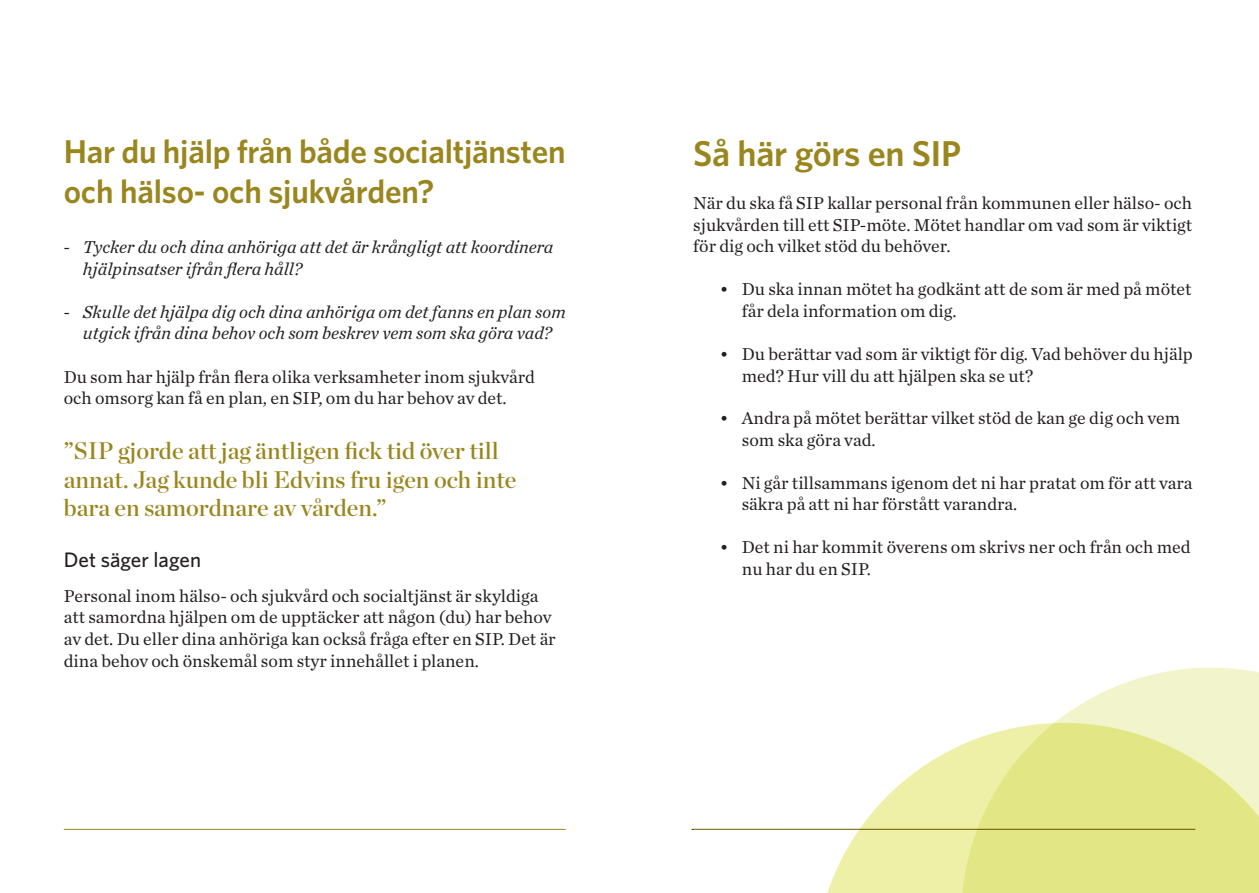
<style>
.page{position:relative;width:1259px;height:893px;background:#fff}
.page>*{position:absolute;margin:0;border:0;box-sizing:border-box;transform-origin:0 0}
.t1{font:600 36px "Whitney";letter-spacing:-.005em;color:#9a861e}
.t2{font:600 33px/39.6px "Whitney";letter-spacing:-.005em;color:#9a861e}
.t3{font:24px/28.8px "Chronicle Display Semi";color:#9a861e}
.t4{font:500 21px "Whitney";color:#231f20}
.t5{font:18px/21.6px "Chronicle Text G1";color:#231f20}
.t6{font:italic 18px/21.6px "Chronicle Text G1";color:#231f20}
</style>
<div class="page">
<hr style="left:691px;top:829px;width:504px;height:1px;background:#231f20">
<hr style="left:64px;top:829px;width:502px;height:1px;background:#9a861e">
<hr style="left:693px;top:829px;width:502px;height:1px;background:#9a861e">
<svg style="left:788px;top:759px;width:146px;height:134px"></svg>
<svg style="left:934px;top:667px;width:325px;height:226px;fill:#e2e684"></svg>
<p class="t2" style="left:64px;top:131px;width:503px">Har du hjälp från både socialtjänsten och hälso- och sjukvården?</p>
<p class="t6" style="left:83px;top:235px;width:472px;text-indent:-19px">- Tycker du och dina anhöriga att det är krångligt att koordinera hjälpinsatser ifrån flera håll?</p>
<p class="t6" style="left:64px;top:300px;width:503px;text-align:center">- Skulle det hjälpa dig och dina anhöriga om det fanns en plan som utgick ifrån dina behov och som beskrev vem som ska göra vad?</p>
<p class="t5" style="left:64px;top:365px;width:473px">Du som har hjälp från flera olika verksamheter inom sjukvård och omsorg kan få en plan, en SIP, om du har behov av det.</p>
<p class="t3" style="left:64px;top:434px;width:454px">”SIP gjorde att jag äntligen fick tid över till annat. Jag kunde bli Edvins fru igen och inte bara en samordnare av vården.”</p>
<p class="t4" style="left:64px;top:546px;width:139px">Det säger lagen</p>
<p class="t5" style="left:64px;top:584px;width:493px">Personal inom hälso- och sjukvård och socialtjänst är skyldiga att samordna hjälpen om de upptäcker att någon (du) har behov av det. Du eller dina anhöriga kan också fråga efter en SIP. Det är dina behov och önskemål som styr innehållet i planen.</p>
<p class="t1" style="left:693px;top:129px;width:269px">Så här görs en SIP</p>
<p class="t5" style="left:693px;top:191px;width:500px;text-align:justify">När du ska få SIP kallar personal från kommunen eller hälso- och sjukvården till ett SIP-möte. Mötet handlar om vad som är viktigt för dig och vilket stöd du behöver.</p>
<p class="t5" style="left:742px;top:278px;width:451px;text-indent:-22px">• Du ska innan mötet ha godkänt att de som är med på mötet får dela information om dig.</p>
<p class="t5" style="left:742px;top:342px;width:452px;text-indent:-22px">• Du berättar vad som är viktigt för dig. Vad behöver du hjälp med? Hur vill du att hjälpen ska se ut?</p>
<p class="t5" style="left:742px;top:407px;width:440px;text-indent:-22px">• Andra på mötet berättar vilket stöd de kan ge dig och vem som ska göra vad.</p>
<p class="t5" style="left:742px;top:471px;width:452px;text-indent:-22px">• Ni går tillsammans igenom det ni har pratat om för att vara säkra på att ni har förstått varandra.</p>
<p class="t5" style="left:742px;top:535px;width:450px;text-indent:-22px">• Det ni har kommit överens om skrivs ner och från och med nu har du en SIP.</p>
</div>
